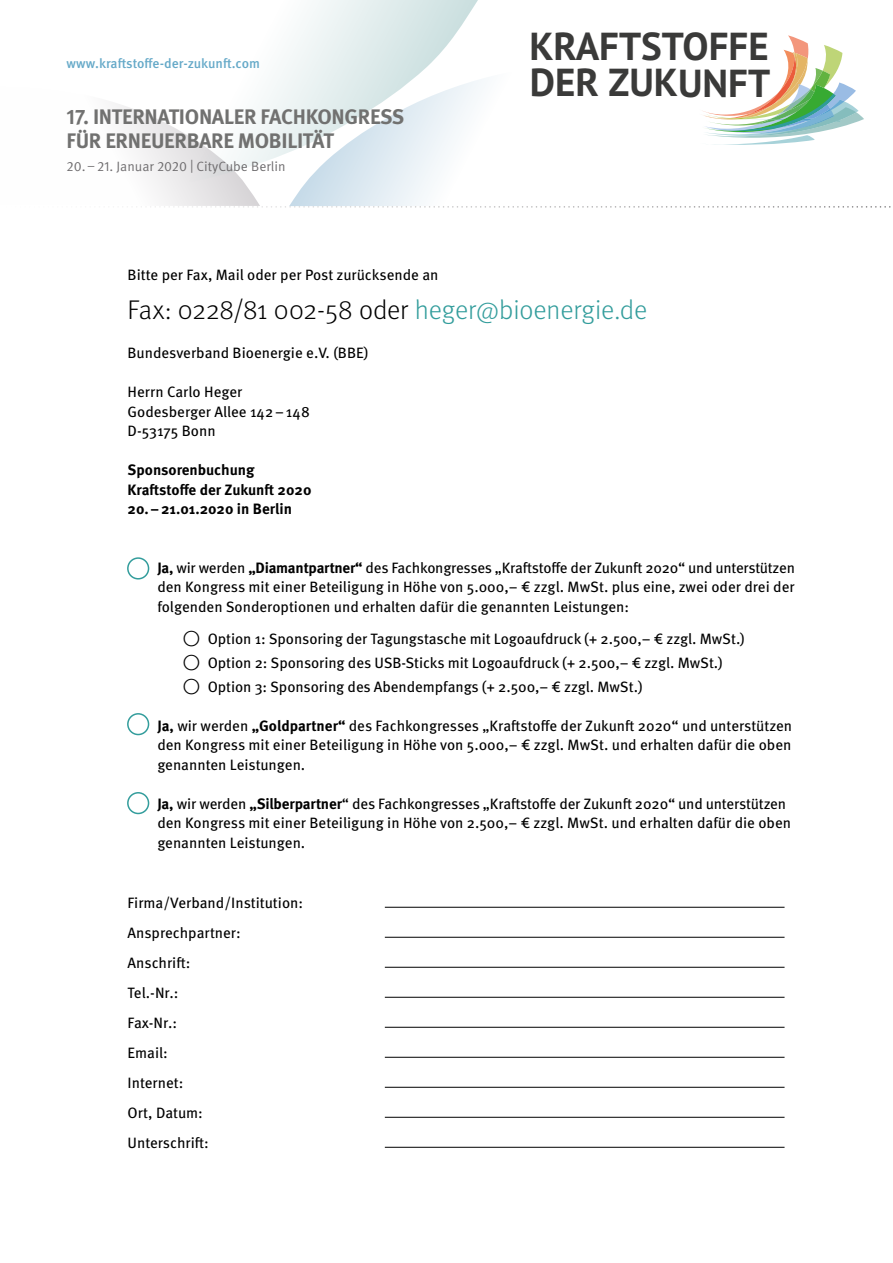
<style>
.page{position:relative;width:893px;height:1263px;background:#fff}
.page>*{position:absolute;margin:0;border:0;box-sizing:border-box;transform-origin:0 0}
.t1{font:700 39px/36.3px "PT Sans";color:#3a3a39}
.t2{font:300 27px "Meta OT";letter-spacing:-.005em;color:#000}
.t3{font:700 21px/24px "Meta OT";letter-spacing:-.015em;color:#717170}
.t4{font:15px/19.5px "Meta OT";letter-spacing:-.005em;color:#000}
.t5{font:700 15px/19.5px "Meta OT";color:#000}
.t6{font:13.5px "Meta OT Norm";color:#6f6d6f}
.t7{font:500 13.5px "Meta OT";color:#65a9c8}
.s1{color:#339d9c}
.s2{font-weight:700}
.s3{font-weight:300;font-size:21px}
</style>
<div class="page">
<svg style="left:302px;top:0;width:176px;height:35px"></svg>
<svg style="left:113px;top:35px;width:778px;height:173px"></svg>
<hr style="left:385px;top:907px;width:399px;height:1px;background:#000">
<hr style="left:385px;top:937px;width:399px;height:1px;background:#000">
<hr style="left:385px;top:967px;width:399px;height:1px;background:#000">
<hr style="left:385px;top:997px;width:399px;height:1px;background:#000">
<hr style="left:385px;top:1027px;width:399px;height:1px;background:#000">
<hr style="left:385px;top:1057px;width:399px;height:1px;background:#000">
<hr style="left:385px;top:1087px;width:399px;height:1px;background:#000">
<hr style="left:385px;top:1117px;width:399px;height:1px;background:#000">
<hr style="left:385px;top:1147px;width:399px;height:1px;background:#000">
<div style="left:127px;top:557px;width:22px;height:22px;border:2px solid #339d9c;border-radius:50%"></div>
<div style="left:127px;top:713px;width:22px;height:22px;border:2px solid #339d9c;border-radius:50%"></div>
<div style="left:127px;top:792px;width:22px;height:22px;border:2px solid #339d9c;border-radius:50%"></div>
<p class="t7" style="left:67px;top:55px;width:195px">www.kraftstoffe-der-zukunft.com</p>
<h3 class="t3" style="left:67px;top:105px;width:339px">17. INTERNATIONALER FACHKONGRESS<br>FÜR ERNEUERBARE MOBILITÄT</h3>
<p class="t6" style="left:67px;top:158px;width:220px">20.–21. Januar 2020 | CityCube Berlin</p>
<h1 class="t1" style="left:529px;top:28px;width:242px">KRAFTSTOFFE<br>DER ZUKUNFT</h1>
<p class="t4" style="left:128px;top:265px;width:312px">Bitte per Fax, Mail oder per Post zurücksende an</p>
<h2 class="t2" style="left:128px;top:294px;width:521px">Fax: 0228/81 002-58 oder <span class="s1">heger@bioenergie.de</span></h2>
<p class="t4" style="left:128px;top:343px;width:242px">Bundesverband Bioenergie e.V. (BBE)</p>
<p class="t4" style="left:128px;top:382px;width:184px">Herrn Carlo Heger<br>Godesberger Allee 142–148<br>D-53175 Bonn</p>
<p class="t5" style="left:128px;top:460px;width:186px">Sponsorenbuchung<br>Kraftstoffe der Zukunft 2020<br>20.–21.01.2020 in Berlin</p>
<p class="t4" style="left:157px;top:558px;width:639px;text-align:justify"><span class="s2">Ja,</span> wir werden <span class="s2">„Diamantpartner“</span> des Fachkongresses „Kraftstoffe der Zukunft 2020“ und unterstützen den Kongress mit einer Beteiligung in Höhe von 5.000,– € zzgl. MwSt. plus eine, zwei oder drei der folgenden Sonderoptionen und erhalten dafür die genannten Leistungen:</p>
<p class="t4" style="left:183px;top:629px;width:564px"><span class="s3">○</span> Option 1: Sponsoring der Tagungstasche mit Logoaufdruck (+ 2.500,– € zzgl. MwSt.)</p>
<p class="t4" style="left:183px;top:653px;width:541px"><span class="s3">○</span> Option 2: Sponsoring des USB-Sticks mit Logoaufdruck (+ 2.500,– € zzgl. MwSt.)</p>
<p class="t4" style="left:183px;top:677px;width:461px"><span class="s3">○</span> Option 3: Sponsoring des Abendempfangs (+ 2.500,– € zzgl. MwSt.)</p>
<p class="t4" style="left:157px;top:716px;width:636px;text-align:justify"><span class="s2">Ja,</span> wir werden <span class="s2">„Goldpartner“</span> des Fachkongresses „Kraftstoffe der Zukunft 2020“ und unterstützen den Kongress mit einer Beteiligung in Höhe von 5.000,– € zzgl. MwSt. und erhalten dafür die oben genannten Leistungen.</p>
<p class="t4" style="left:157px;top:794px;width:635px"><span class="s2">Ja,</span> wir werden <span class="s2">„Silberpartner</span>“ des Fachkongresses „Kraftstoffe der Zukunft 2020“ und unterstützen den Kongress mit einer Beteiligung in Höhe von 2.500,– € zzgl. MwSt. und erhalten dafür die oben genannten Leistungen.</p>
<p class="t4" style="left:128px;top:887px;width:177px;line-height:30px">Firma/Verband/Institution:<br>Ansprechpartner:<br>Anschrift:<br>Tel.-Nr.:<br>Fax-Nr.:<br>Email:<br>Internet:<br>Ort, Datum:<br>Unterschrift:</p>
</div>
